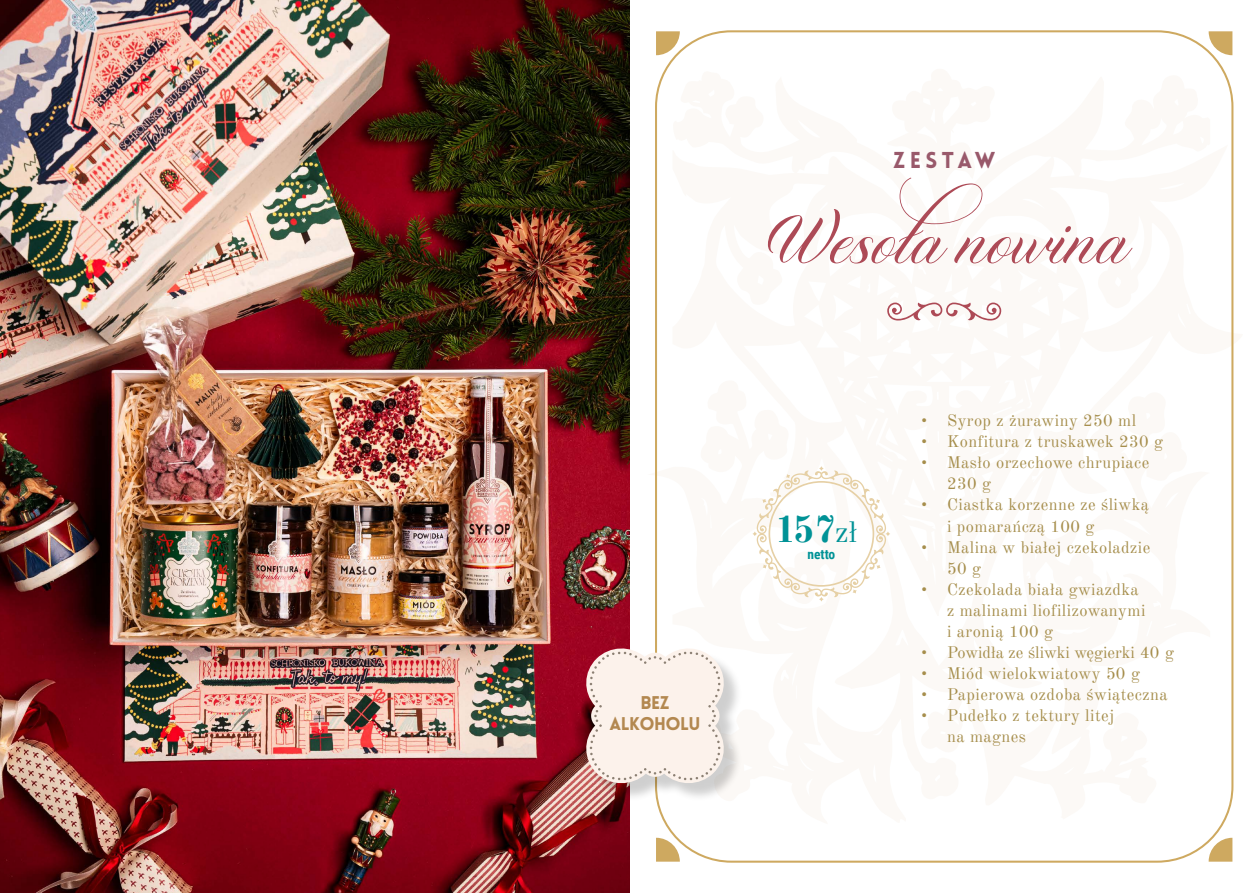
<style>
.page{position:relative;width:1259px;height:893px;background:#fff}
.page>*{position:absolute;margin:0;border:0;box-sizing:border-box;transform-origin:0 0}
.t1{font:84px "Diploma Script Pro";color:#ad4a56}
.t2{font:700 37.5px "Old Standard TT";color:#009296}
.t3{font:900 22.5px "Lovelo";letter-spacing:.2em;color:#99596b}
.t4{font:900 18px/21px "Lovelo";letter-spacing:-.03em;color:#b38850;text-align:center}
.t5{font:16.5px/21px "Old Standard TT";letter-spacing:.025em;color:#a68e4c}
.t6{font:16.5px "Old Standard TT";color:#a68e4c}
.t7{font:700 13.5px "Roboto Condensed";color:#009296}
.s1{font-weight:400;font-size:30px}
</style>
<div class="page">
<img style="left:0;top:0;width:629px;height:893px">
<svg style="left:655px;top:30px;width:578px;height:833px"></svg>
<svg style="left:656px;top:838px;width:24px;height:24px"></svg>
<svg style="left:1208px;top:838px;width:24px;height:24px"></svg>
<svg style="left:656px;top:31px;width:24px;height:24px"></svg>
<svg style="left:1208px;top:31px;width:24px;height:24px"></svg>
<svg style="left:887px;top:303px;width:114px;height:19px"></svg>
<svg style="left:752px;top:466px;width:138px;height:135px"></svg>
<div style="left:589px;top:651px;width:153px;height:150px;background:#000;opacity:.19"></div>
<svg style="left:583px;top:645px;width:144px;height:141px;background:#efded9"></svg>
<p class="t4" style="left:609px;top:692px;width:93px">BEZ<br>ALKOHOLU</p>
<h3 class="t3" style="left:893px;top:146px;width:104px">ZESTAW</h3>
<h1 class="t1" style="left:758px;top:184px;width:373px">Wesoła nowina</h1>
<h2 class="t2" style="left:775px;top:500px;width:84px">157<span class="s1">zł</span></h2>
<p class="t7" style="left:807px;top:545px;width:29px">netto</p>
<p class="t5" style="left:920px;top:409px;width:218px">• Syrop z żurawiny 250 ml</p>
<p class="t5" style="left:920px;top:430px;width:245px">• Konfitura z truskawek 230 g</p>
<p class="t5" style="left:947px;top:451px;width:204px;text-indent:-27px">• Masło orzechowe chrupiace<br>230 g</p>
<p class="t5" style="left:947px;top:493px;width:203px;text-indent:-27px">• Ciastka korzenne ze śliwką i pomarańczą 100 g</p>
<p class="t5" style="left:947px;top:535px;width:205px;text-indent:-27px">• Malina w białej czekoladzie<br>50 g</p>
<p class="t5" style="left:947px;top:577px;width:200px;text-indent:-27px">• Czekolada biała gwiazdka z malinami liofilizowanymi i aronią 100 g</p>
<p class="t6" style="left:920px;top:639px;width:255px">• Powidła ze śliwki węgierki 40 g</p>
<p class="t5" style="left:920px;top:661px;width:221px">• Miód wielokwiatowy 50 g</p>
<p class="t5" style="left:920px;top:682px;width:249px">• Papierowa ozdoba świąteczna</p>
<p class="t5" style="left:947px;top:703px;width:169px;text-indent:-27px">• Pudełko z tektury litej na magnes</p>
</div>
